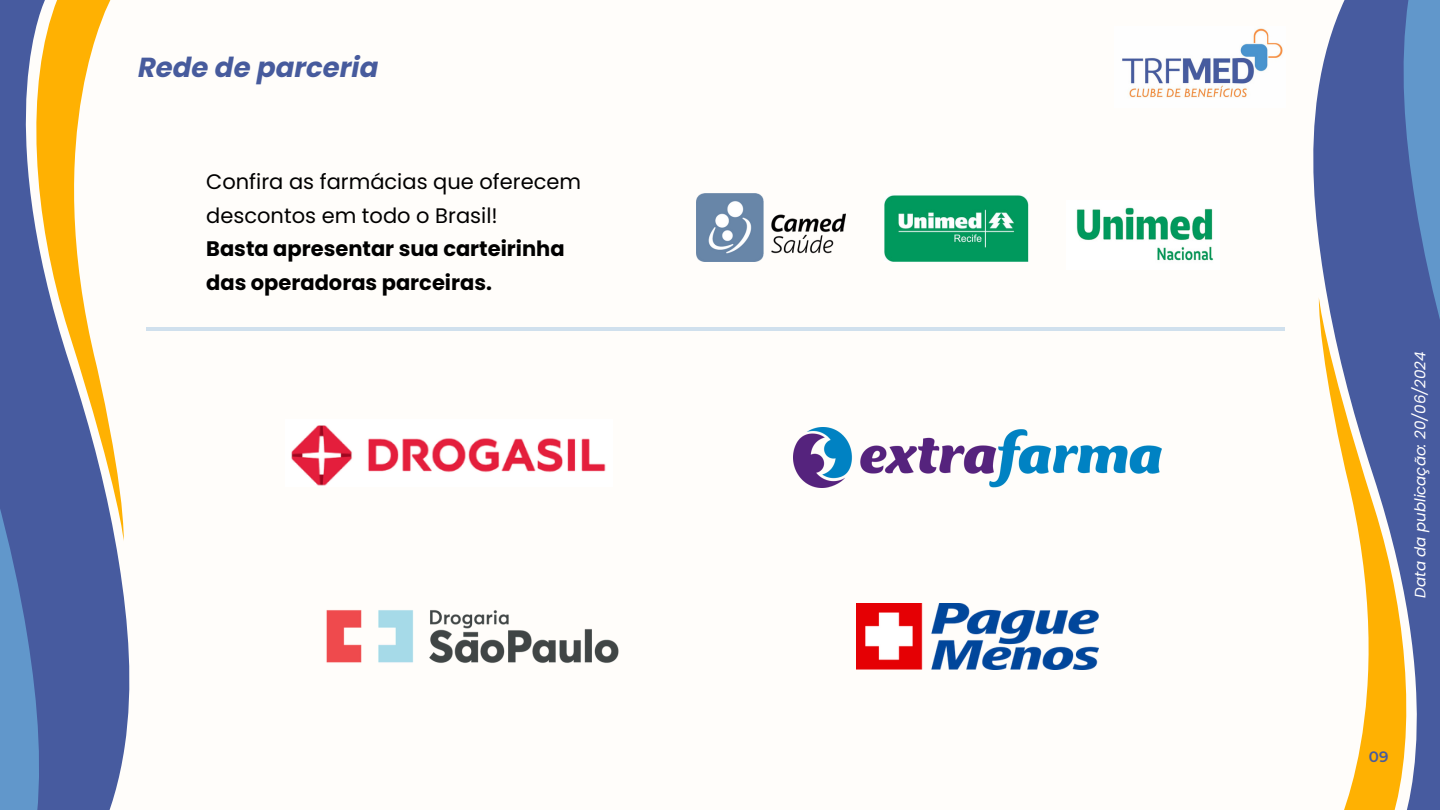
<style>
.page{position:relative;width:1440px;height:810px;background:#fffdfa}
.page>*{position:absolute;margin:0;border:0;box-sizing:border-box;transform-origin:0 0}
.t1{font:italic 700 27.5px "Poppins";color:#475b9d}
.t2{font:21px/33.8px "Poppins";color:#000}
.t3{font:italic 15px "Poppins";color:#fff}
.t4{font:600 15px "Montserrat";color:#475b9d}
.s1{font-weight:700}
</style>
<div class="page">
<img style="left:1122px;top:28px;width:161px;height:70px">
<svg style="left:0;top:0;width:130px;height:810px;background:#5f70aa"></svg>
<svg style="left:0;top:496px;width:44px;height:314px;background:#5780ba"></svg>
<svg style="left:23px;top:0;width:101px;height:542px"></svg>
<svg style="left:1313px;top:0;width:127px;height:810px;fill:#475b9f"></svg>
<svg style="left:1399px;top:0;width:41px;height:343px;background:#5780ba"></svg>
<svg style="left:1319px;top:297px;width:100px;height:513px"></svg>
<img style="left:857px;top:604px;width:242px;height:66px">
<img style="left:291px;top:425px;width:315px;height:61px">
<img style="left:794px;top:427px;width:367px;height:60px">
<img style="left:326px;top:610px;width:293px;height:53px">
<img style="left:697px;top:194px;width:149px;height:67px">
<img style="left:884px;top:195px;width:144px;height:67px">
<img style="left:1076px;top:207px;width:138px;height:54px">
<hr style="left:146px;top:327px;width:1139px;height:4px;background:#d0e0ed">
<p class="t1" style="left:138px;top:48px;width:242px">Rede de parceria</p>
<p class="t2" style="left:206px;top:165px;width:376px">Confira as farmácias que oferecem descontos em todo o Brasil!<br><span class="s1">Basta apresentar sua carteirinha das operadoras parceiras.</span></p>
<p class="t3" style="left:1410px;top:598px;width:247px;rotate:-90deg">Data da publicação: 20/06/2024</p>
<p class="t4" style="left:1369px;top:747px;width:21px">09</p>
</div>
